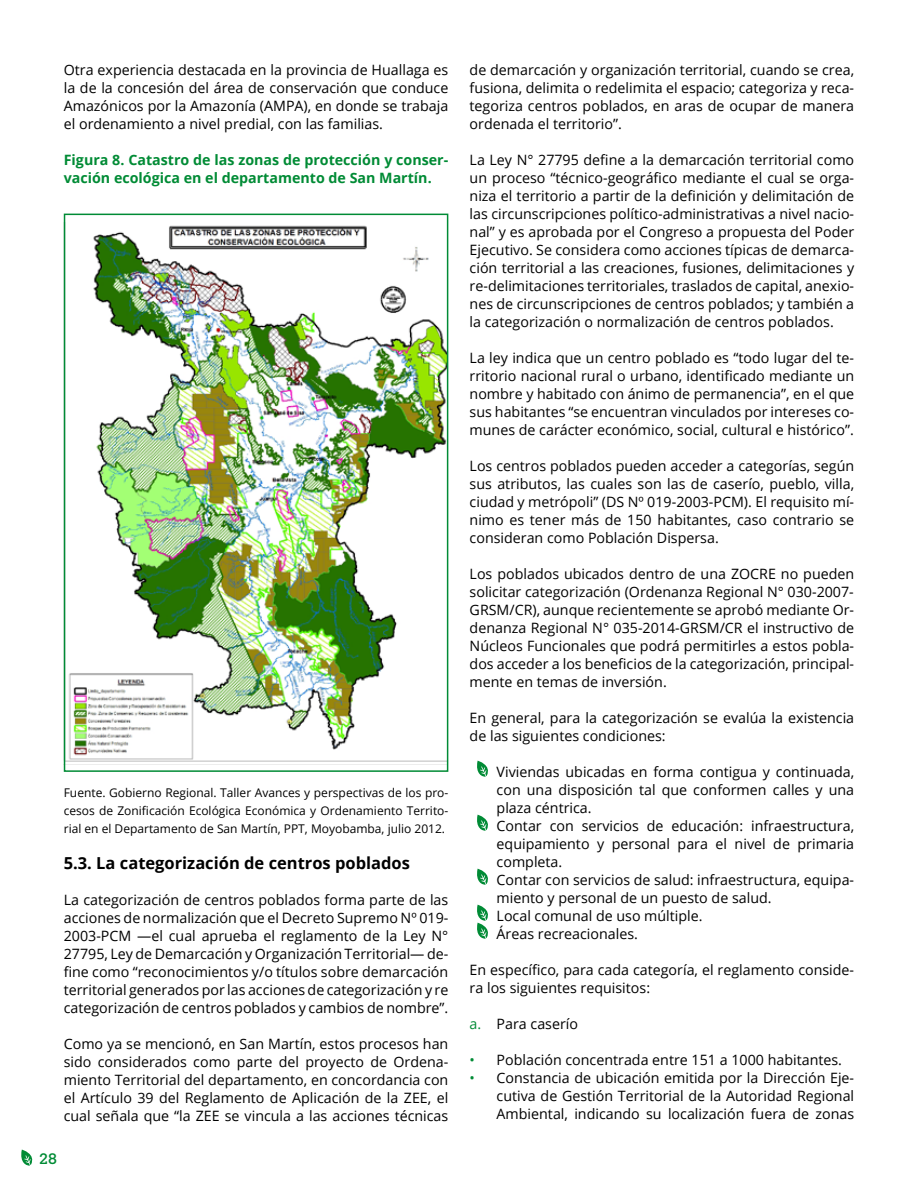
<style>
.page{position:relative;width:918px;height:1188px;background:#fff}
.page>*{position:absolute;margin:0;border:0;box-sizing:border-box;transform-origin:0 0}
.t1{font:700 16.5px "Open Sans";color:#000}
.t2{font:15px "Calvert";color:#008b35}
.t3{font:14.25px/18px "Open Sans";color:#000;text-align:justify}
.t4{font:700 14.25px/18px "Open Sans";color:#008b35}
.t5{font:12px/18px "Open Sans";color:#000;text-align:justify}
.s1{color:#008b35}
</style>
<div class="page">
<svg style="left:21px;top:1150px;width:12px;height:16px"></svg>
<svg style="left:477px;top:761px;width:11px;height:16px"></svg>
<svg style="left:477px;top:815px;width:11px;height:16px"></svg>
<svg style="left:477px;top:869px;width:11px;height:16px"></svg>
<svg style="left:477px;top:905px;width:11px;height:34px"></svg>
<img style="left:67px;top:225px;width:378px;height:537px">
<div style="left:64px;top:214px;width:384px;height:558px;border:2px solid #008b35"></div>
<p class="t3" style="left:64px;top:60px;width:386px">Otra experiencia destacada en la provincia de Huallaga es la de la concesión del área de conservación que conduce Amazónicos por la Amazonía (AMPA), en donde se trabaja el ordenamiento a nivel predial, con las familias.</p>
<p class="t4" style="left:64px;top:150px;width:386px">Figura 8. Catastro de las zonas de protección y conser&shy;vación ecológica en el departamento de San Martín.</p>
<p class="t5" style="left:64px;top:784px;width:386px">Fuente. Gobierno Regional. Taller Avances y perspectivas de los pro&shy;cesos de Zonificación Ecológica Económica y Ordenamiento Territo&shy;rial en el Departamento de San Martín, PPT, Moyobamba, julio 2012.</p>
<p class="t1" style="left:64px;top:852px;width:348px">5.3. La categorización de centros poblados</p>
<p class="t3" style="left:64px;top:891px;width:386px">La categorización de centros poblados forma parte de las acciones de normalización que el Decreto Supremo Nº 019- 2003-PCM —el cual aprueba el reglamento de la Ley N° 27795, Ley de Demarcación y Organización Territorial— de&shy;fine como “reconocimientos y/o títulos sobre demarcación territorial generados por las acciones de categorización y re categorización de centros poblados y cambios de nombre”.</p>
<p class="t3" style="left:64px;top:1035px;width:386px">Como ya se mencionó, en San Martín, estos procesos han sido considerados como parte del proyecto de Ordena&shy;miento Territorial del departamento, en concordancia con el Artículo 39 del Reglamento de Aplicación de la ZEE, el cual señala que “la ZEE se vincula a las acciones técnicas</p>
<p class="t2" style="left:39px;top:1150px;width:19px">28</p>
<p class="t3" style="left:470px;top:60px;width:386px">de demarcación y organización territorial, cuando se crea, fusiona, delimita o redelimita el espacio; categoriza y reca&shy;tegoriza centros poblados, en aras de ocupar de manera ordenada el territorio”.</p>
<p class="t3" style="left:470px;top:150px;width:386px">La Ley N° 27795 define a la demarcación territorial como un proceso “técnico-geográfico mediante el cual se orga&shy;niza el territorio a partir de la definición y delimitación de las circunscripciones político-administrativas a nivel nacio&shy;nal” y es aprobada por el Congreso a propuesta del Poder Ejecutivo. Se considera como acciones típicas de demarca&shy;ción territorial a las creaciones, fusiones, delimitaciones y re-delimitaciones territoriales, traslados de capital, anexio&shy;nes de circunscripciones de centros poblados; y también a la categorización o normalización de centros poblados.</p>
<p class="t3" style="left:470px;top:348px;width:386px">La ley indica que un centro poblado es “todo lugar del te&shy;rritorio nacional rural o urbano, identificado mediante un nombre y habitado con ánimo de permanencia”, en el que sus habitantes “se encuentran vinculados por intereses co&shy;munes de carácter económico, social, cultural e histórico”.</p>
<p class="t3" style="left:470px;top:456px;width:386px">Los centros poblados pueden acceder a categorías, según sus atributos, las cuales son las de caserío, pueblo, villa, ciudad y metrópoli” (DS Nº 019-2003-PCM). El requisito mí&shy;nimo es tener más de 150 habitantes, caso contrario se consideran como Población Dispersa.</p>
<p class="t3" style="left:470px;top:564px;width:386px">Los poblados ubicados dentro de una ZOCRE no pueden solicitar categorización (Ordenanza Regional N° 030-2007- GRSM/CR), aunque recientemente se aprobó mediante Or&shy;denanza Regional N° 035-2014-GRSM/CR el instructivo de Núcleos Funcionales que podrá permitirles a estos pobla&shy;dos acceder a los beneficios de la categorización, principal&shy;mente en temas de inversión.</p>
<p class="t3" style="left:470px;top:708px;width:386px">En general, para la categorización se evalúa la existencia de las siguientes condiciones:</p>
<p class="t3" style="left:497px;top:762px;width:359px;text-align:left">Viviendas ubicadas en forma contigua y continuada, con una disposición tal que conformen calles y una plaza céntrica.<br>Contar con servicios de educación: infraestructura, equipamiento y personal para el nivel de primaria completa.<br>Contar con servicios de salud: infraestructura, equipa&shy;miento y personal de un puesto de salud.<br>Local comunal de uso múltiple.<br>Áreas recreacionales.</p>
<p class="t3" style="left:470px;top:960px;width:386px">En específico, para cada categoría, el reglamento conside&shy;ra los siguientes requisitos:</p>
<p class="t3" style="left:470px;top:1014px;width:110px"><span class="s1">a.</span> Para caserío</p>
<p class="t3" style="left:470px;top:1050px;width:374px"><span class="s1">•</span> Población concentrada entre 151 a 1000 habitantes.</p>
<p class="t3" style="left:497px;top:1068px;width:359px;text-indent:-27px"><span class="s1">•</span> Constancia de ubicación emitida por la Dirección Eje&shy;cutiva de Gestión Territorial de la Autoridad Regional Ambiental, indicando su localización fuera de zonas</p>
</div>
